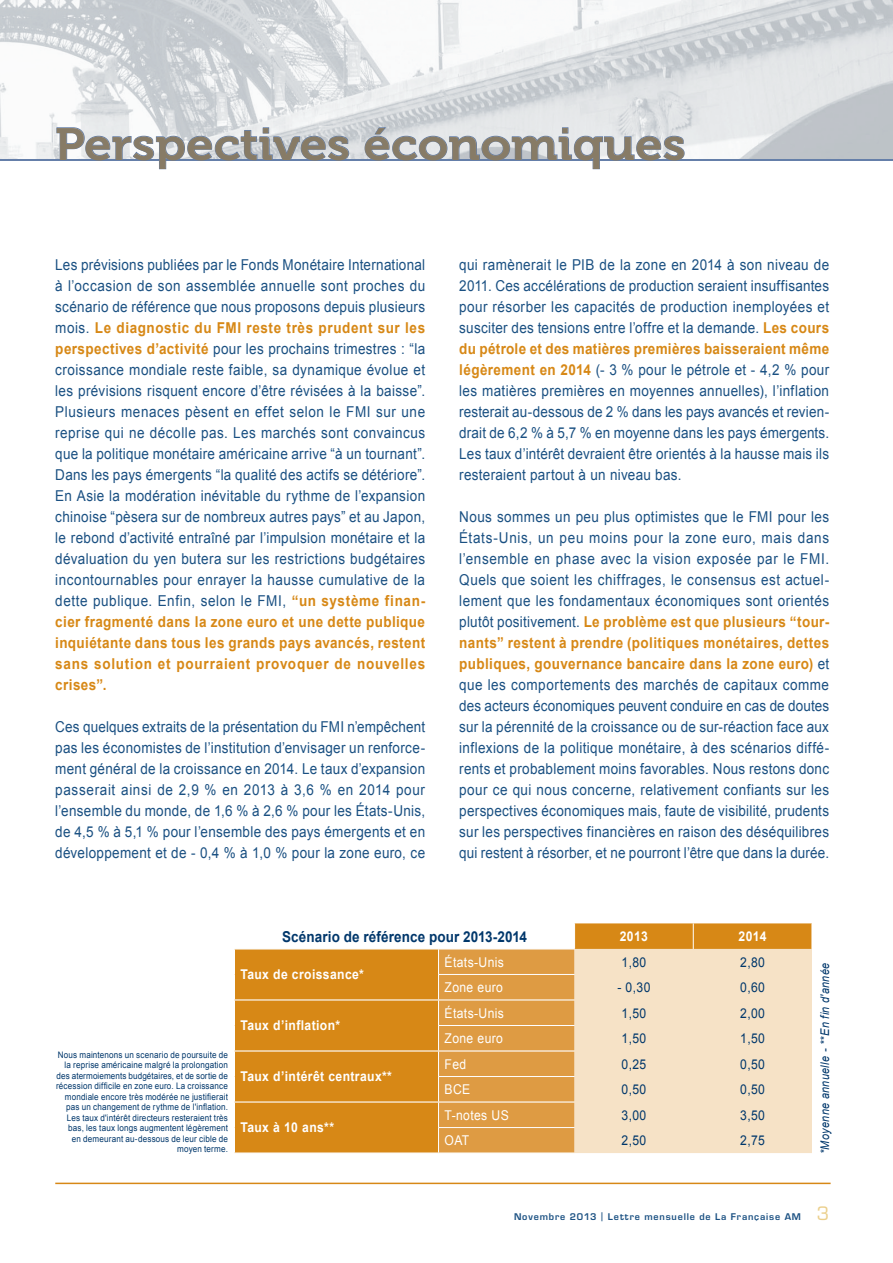
<style>
.page{position:relative;width:893px;height:1263px;background:#fff}
.page>*{position:absolute;margin:0;border:0;box-sizing:border-box;transform-origin:0 0}
.t1{font:45px "Museo 700";color:#877b66;scale:1.1 1}
.t2{font:15px/21px "Arial";letter-spacing:.02em;color:#1a5082;text-align:justify;scale:.9 1}
.t3{font:700 15px "Arial";letter-spacing:.01em;color:#00376b;scale:.9 1}
.t4{font:700 13.5px "Arial";letter-spacing:.03em;color:#fff;scale:.9 1}
.t5{font:13.5px "Arial";letter-spacing:.03em;color:#00376b;scale:.9 1}
.t6{font:13.5px "Arial";letter-spacing:.03em;color:#fff;scale:.9 1}
.t7{font:italic 12px "Arial";letter-spacing:.03em;color:#00376b;scale:.9 1}
.t8{font:9px/10.5px "Arial";letter-spacing:.02em;color:#00376b;text-align:right;scale:.9 1}
.t9{font:600 9px "Eurostile LT Std";letter-spacing:.095em;color:#1a5082}
.s1{font-weight:700;color:#d78816}
.s2{font-weight:400;font-size:18px;color:#ebcf8b}
</style>
<div class="page">
<img style="left:0;top:0;width:893px;height:160px">
<hr style="left:0;top:160px;width:893px;height:1px;background:#657fa9">
<svg style="left:56px;top:127px;width:293px;height:42px"></svg>
<svg style="left:364px;top:127px;width:321px;height:42px"></svg>
<hr style="left:55px;top:1182px;width:776px;height:2px;background:#d78816">
<svg style="left:235px;top:923px;width:577px;height:229px;fill:#d78816"></svg>
<div style="left:575px;top:949px;width:237px;height:204px;background:#f6e2c6"></div>
<svg style="left:693px;top:923px;width:1px;height:26px"></svg>
<svg style="left:438px;top:923px;width:137px;height:229px"></svg>
<hr style="left:234px;top:948px;width:204px;height:1px;background:#fff">
<hr style="left:438px;top:948px;width:137px;height:1px;background:#fff">
<hr style="left:234px;top:999px;width:204px;height:1px;background:#fff">
<hr style="left:438px;top:999px;width:137px;height:1px;background:#fff">
<hr style="left:438px;top:1025px;width:137px;height:1px;background:#fff">
<hr style="left:234px;top:1050px;width:204px;height:1px;background:#fff">
<hr style="left:438px;top:1050px;width:137px;height:1px;background:#fff">
<hr style="left:234px;top:1101px;width:204px;height:1px;background:#fff">
<hr style="left:438px;top:1101px;width:137px;height:1px;background:#fff">
<h1 class="t1" style="left:55px;top:119px;width:575px">Perspectives économiques</h1>
<p class="t2" style="left:55px;top:254px;width:413px">Les prévisions publiées par le Fonds Monétaire International à l’occasion de son assemblée annuelle sont proches du scénario de référence que nous proposons depuis plusieurs mois. <span class="s1">Le diagnostic du FMI reste très prudent sur les perspectives d’activité</span> pour les prochains trimestres : “la croissance mondiale reste faible, sa dynamique évolue et les prévisions risquent encore d’être révisées à la baisse”.<br>Plusieurs menaces pèsent en effet selon le FMI sur une reprise qui ne décolle pas. Les marchés sont convaincus que la politique monétaire américaine arrive “à un tournant”.<br>Dans les pays émergents “la qualité des actifs se détériore”.<br>En Asie la modération inévitable du rythme de l’expansion chinoise “pèsera sur de nombreux autres pays” et au Japon, le rebond d’activité entraîné par l’impulsion monétaire et la dévaluation du yen butera sur les restrictions budgétaires incontournables pour enrayer la hausse cumulative de la dette publique. Enfin, selon le FMI, <span class="s1">“un système finan&shy;cier fragmenté dans la zone euro et une dette publique inquiétante dans tous les grands pays avancés, restent sans solution et pourraient provoquer de nouvelles crises”.</span></p>
<p class="t2" style="left:55px;top:716px;width:413px">Ces quelques extraits de la présentation du FMI n’empêchent pas les économistes de l’institution d’envisager un renforce&shy;ment général de la croissance en 2014. Le taux d’expansion passerait ainsi de 2,9 % en 2013 à 3,6 % en 2014 pour l’ensemble du monde, de 1,6 % à 2,6 % pour les États-Unis, de 4,5 % à 5,1 % pour l’ensemble des pays émergents et en développement et de - 0,4 % à 1,0 % pour la zone euro, ce</p>
<p class="t2" style="left:459px;top:254px;width:413px">qui ramènerait le PIB de la zone en 2014 à son niveau de 2011. Ces accélérations de production seraient insuffisantes pour résorber les capacités de production inemployées et susciter des tensions entre l’offre et la demande. <span class="s1">Les cours du pétrole et des matières premières baisseraient même légèrement en 2014</span> (- 3 % pour le pétrole et - 4,2 % pour les matières premières en moyennes annuelles), l’inflation resterait au-dessous de 2 % dans les pays avancés et revien&shy;drait de 6,2 % à 5,7 % en moyenne dans les pays émergents.<br>Les taux d’intérêt devraient être orientés à la hausse mais ils resteraient partout à un niveau bas.</p>
<p class="t2" style="left:459px;top:506px;width:413px">Nous sommes un peu plus optimistes que le FMI pour les États-Unis, un peu moins pour la zone euro, mais dans l’ensemble en phase avec la vision exposée par le FMI.<br>Quels que soient les chiffrages, le consensus est actuel&shy;lement que les fondamentaux économiques sont orientés plutôt positivement. <span class="s1">Le problème est que plusieurs “tour&shy;nants” restent à prendre (politiques monétaires, dettes publiques, gouvernance bancaire dans la zone euro)</span> et que les comportements des marchés de capitaux comme des acteurs économiques peuvent conduire en cas de doutes sur la pérennité de la croissance ou de sur-réaction face aux inflexions de la politique monétaire, à des scénarios diffé&shy;rents et probablement moins favorables. Nous restons donc pour ce qui nous concerne, relativement confiants sur les perspectives économiques mais, faute de visibilité, prudents sur les perspectives financières en raison des déséquilibres qui restent à résorber, et ne pourront l’être que dans la durée.</p>
<p class="t8" style="left:56px;top:1049px;width:193px">Nous maintenons un scenario de poursuite de la reprise américaine malgré la prolongation des atermoiements budgétaires, et de sortie de récession difficile en zone euro. La croissance mondiale encore très modérée ne justifierait pas un changement de rythme de l'inflation.<br>Les taux d'intérêt directeurs resteraient très bas, les taux longs augmentent légèrement<br>en demeurant au-dessous de leur cible de moyen terme.</p>
<p class="t3" style="left:282px;top:926px;width:274px">Scénario de référence pour 2013-2014</p>
<p class="t4" style="left:620px;top:927px;width:33px">2013</p>
<p class="t4" style="left:738px;top:927px;width:33px">2014</p>
<p class="t4" style="left:240px;top:966px;width:139px">Taux de croissance*</p>
<p class="t6" style="left:444px;top:953px;width:68px">États-Unis</p>
<p class="t5" style="left:621px;top:953px;width:29px">1,80</p>
<p class="t5" style="left:740px;top:953px;width:29px">2,80</p>
<p class="t6" style="left:444px;top:978px;width:66px">Zone euro</p>
<p class="t5" style="left:617px;top:978px;width:38px">- 0,30</p>
<p class="t5" style="left:740px;top:978px;width:29px">0,60</p>
<p class="t4" style="left:240px;top:1017px;width:112px">Taux d’inflation*</p>
<p class="t4" style="left:240px;top:1068px;width:170px">Taux d’intérêt centraux**</p>
<p class="t4" style="left:240px;top:1119px;width:106px">Taux à 10 ans**</p>
<p class="t6" style="left:444px;top:1004px;width:68px">États-Unis</p>
<p class="t5" style="left:621px;top:1004px;width:29px">1,50</p>
<p class="t5" style="left:740px;top:1004px;width:29px">2,00</p>
<p class="t6" style="left:444px;top:1029px;width:66px">Zone euro</p>
<p class="t5" style="left:621px;top:1029px;width:29px">1,50</p>
<p class="t5" style="left:740px;top:1029px;width:29px">1,50</p>
<p class="t6" style="left:444px;top:1055px;width:26px">Fed</p>
<p class="t5" style="left:621px;top:1055px;width:29px">0,25</p>
<p class="t5" style="left:740px;top:1055px;width:29px">0,50</p>
<p class="t6" style="left:444px;top:1080px;width:30px">BCE</p>
<p class="t5" style="left:621px;top:1080px;width:29px">0,50</p>
<p class="t5" style="left:740px;top:1080px;width:29px">0,50</p>
<p class="t6" style="left:444px;top:1106px;width:73px">T-notes US</p>
<p class="t5" style="left:621px;top:1106px;width:29px">3,00</p>
<p class="t5" style="left:740px;top:1106px;width:29px">3,50</p>
<p class="t6" style="left:444px;top:1131px;width:29px">OAT</p>
<p class="t5" style="left:621px;top:1131px;width:29px">2,50</p>
<p class="t5" style="left:740px;top:1131px;width:29px">2,75</p>
<p class="t7" style="left:817px;top:1154px;width:214px;rotate:-90deg">*Moyenne annuelle - **En fin d'année</p>
<p class="t9" style="left:514px;top:1211px;width:317px">Novembre 2013 | Lettre mensuelle de La Française AM <span class="s2">3</span></p>
</div>
